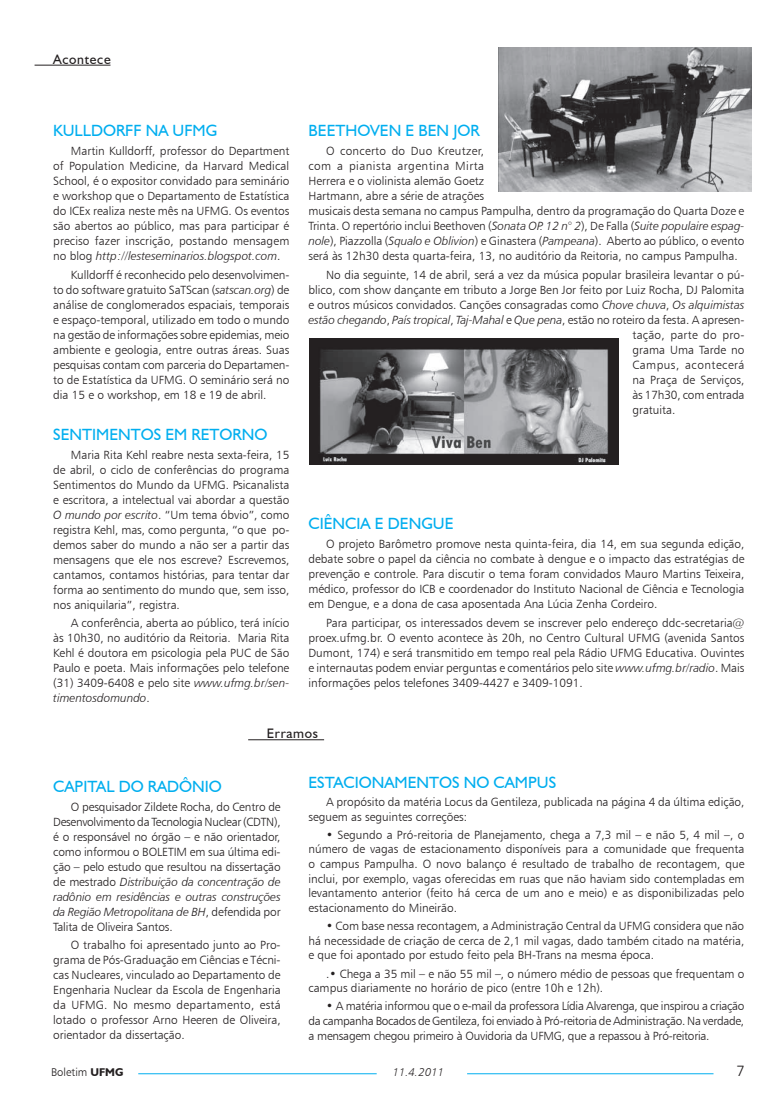
<style>
.page{position:relative;width:780px;height:1099px;background:#fff}
.page>*{position:absolute;margin:0;border:0;box-sizing:border-box;transform-origin:0 0}
.t1{font:16.25px "Humanist 521 BT";color:#00aeef}
.t2{font:15px "Humanist 777 BT Light B";color:#231f20}
.t3{font:13.75px "Humanist 521 BT";letter-spacing:.05em;color:#231f20}
.t4{font:11.88px/15px "Humanist 777 BT Light B";color:#231f20;text-align:justify}
.t5{font:11.88px/15px "Humanist 777 BT Light Italic B";letter-spacing:-.005em;color:#231f20;text-align:justify}
.t6{font:11.25px "Humanist 777 BT Light B";color:#231f20}
.t7{font:11.25px "Humanist 777 BT Light Italic B";letter-spacing:.015em;color:#231f20}
.s1{font-family:"Humanist 777 BT Light B"}
.s2{font-family:"Humanist 777 BT Light Italic B"}
.s3{font-family:"Humanist 521 BT";font-weight:700}
</style>
<div class="page">
<hr style="left:467px;top:1073px;width:246px;height:1px;background:#00aeef">
<hr style="left:138px;top:1073px;width:238px;height:1px;background:#00aeef">
<hr style="left:35px;top:65px;width:75px;height:1px;background:#231f20">
<hr style="left:248px;top:739px;width:76px;height:1px;background:#231f20">
<img style="left:498px;top:48px;width:253px;height:143px">
<img style="left:310px;top:339px;width:308px;height:125px">
<p class="t3" style="left:53px;top:51px;width:59px">Acontece</p>
<h1 class="t1" style="left:53px;top:121px;width:166px">KULLDORFF NA UFMG</h1>
<p class="t4" style="left:53px;top:143px;width:238px;text-indent:18px">Martin Kulldorff, professor do Department of Population Medicine, da Harvard Medical School, é o expositor convidado para seminário e workshop que o Departamento de Estatística do ICEx realiza neste mês na UFMG. Os eventos são abertos ao público, mas para participar é preciso fazer inscrição, postando mensagem</p>
<p class="t5" style="left:53px;top:248px;width:229px"><span class="s1">no blog</span> http://lesteseminarios.blogspot.com<span class="s1">.</span></p>
<p class="t4" style="left:53px;top:267px;width:238px;text-indent:18px">Kulldorff é reconhecido pelo desenvolvimen&shy;to do software gratuito SaTScan (<span class="s2">satscan.org</span>) de análise de conglomerados espaciais, temporais e espaço-temporal, utilizado em todo o mundo na gestão de informações sobre epidemias, meio ambiente e geologia, entre outras áreas. Suas pesquisas contam com parceria do Departamen&shy;to de Estatística da UFMG. O seminário será no dia 15 e o workshop, em 18 e 19 de abril.</p>
<h1 class="t1" style="left:53px;top:424px;width:216px">SENTIMENTOS EM RETORNO</h1>
<p class="t4" style="left:53px;top:447px;width:238px;text-indent:18px">Maria Rita Kehl reabre nesta sexta-feira, 15 de abril, o ciclo de conferências do programa Sentimentos do Mundo da UFMG. Psicanalista e escritora, a intelectual vai abordar a questão <span class="s2">O mundo por escrito</span>. “Um tema óbvio”, como registra Kehl, mas, como pergunta, “o que po&shy;demos saber do mundo a não ser a partir das mensagens que ele nos escreve? Escrevemos, cantamos, contamos histórias, para tentar dar forma ao sentimento do mundo que, sem isso, nos aniquilaria”, registra.</p>
<p class="t4" style="left:53px;top:615px;width:238px;text-indent:18px">A conferência, aberta ao público, terá início às 10h30, no auditório da Reitoria. Maria Rita Kehl é doutora em psicologia pela PUC de São Paulo e poeta. Mais informações pelo telefone (31) 3409-6408 e pelo site <span class="s2">www.ufmg.br/sen-</span></p>
<p class="t5" style="left:53px;top:690px;width:98px">timentosdomundo<span class="s1">.</span></p>
<h1 class="t1" style="left:308px;top:121px;width:173px">BEETHOVEN E BEN JOR</h1>
<p class="t4" style="left:308px;top:143px;width:437px;text-align:left;text-indent:18px">O concerto do Duo Kreutzer,<br>com a pianista argentina Mirta<br>Herrera e o violinista alemão Goetz<br>Hartmann, abre a série de atrações<br>musicais desta semana no campus Pampulha, dentro da programação do Quarta Doze e Trinta. O repertório inclui Beethoven (<span class="s2">Sonata OP. 12 n° 2</span>), De Falla (<span class="s2">Suite populaire espag&shy;nole</span>), Piazzolla (<span class="s2">Squalo e Oblivion</span>) e Ginastera (<span class="s2">Pampeana</span>). Aberto ao público, o evento será às 12h30 desta quarta-feira, 13, no auditório da Reitoria, no campus Pampulha.</p>
<p class="t4" style="left:308px;top:267px;width:437px;text-indent:18px">No dia seguinte, 14 de abril, será a vez da música popular brasileira levantar o pú&shy;blico, com show dançante em tributo a Jorge Ben Jor feito por Luiz Rocha, DJ Palomita e outros músicos convidados. Canções consagradas como <span class="s2">Chove chuva</span>, <span class="s2">Os alquimistas</span></p>
<p class="t5" style="left:308px;top:312px;width:437px">estão chegando<span class="s1">,</span> País tropical<span class="s1">,</span> Taj-Mahal <span class="s1">e</span> Que pena<span class="s1">, estão no roteiro da festa. A apresen-</span></p>
<p class="t4" style="left:632px;top:327px;width:114px">tação, parte do pro&shy;grama Uma Tarde no Campus, acontecerá na Praça de Serviços, às 17h30, com entrada gratuita.</p>
<h1 class="t1" style="left:308px;top:514px;width:146px">CIÊNCIA E DENGUE</h1>
<p class="t4" style="left:308px;top:536px;width:437px;text-indent:18px">O projeto Barômetro promove nesta quinta-feira, dia 14, em sua segunda edição, debate sobre o papel da ciência no combate à dengue e o impacto das estratégias de prevenção e controle. Para discutir o tema foram convidados Mauro Martins Teixeira, médico, professor do ICB e coordenador do Instituto Nacional de Ciência e Tecnologia em Dengue, e a dona de casa aposentada Ana Lúcia Zenha Cordeiro.</p>
<p class="t4" style="left:308px;top:614px;width:437px;text-indent:18px">Para participar, os interessados devem se inscrever pelo endereço ddc-secretaria@ proex.ufmg.br. O evento acontece às 20h, no Centro Cultural UFMG (avenida Santos Dumont, 174) e será transmitido em tempo real pela Rádio UFMG Educativa. Ouvintes e internautas podem enviar perguntas e comentários pelo site <span class="s2">www.ufmg.br/radio</span>. Mais informações pelos telefones 3409-4427 e 3409-1091.</p>
<p class="t3" style="left:267px;top:725px;width:53px">Erramos</p>
<h1 class="t1" style="left:53px;top:776px;width:170px">CAPITAL DO RADÔNIO</h1>
<p class="t4" style="left:53px;top:799px;width:229px;text-indent:18px">O pesquisador Zildete Rocha, do Centro de Desenvolvimento da Tecnologia Nuclear (CDTN), é o responsável no órgão – e não orientador, como informou o BOLETIM em sua última edi&shy;ção – pelo estudo que resultou na dissertação</p>
<p class="t5" style="left:53px;top:874px;width:229px"><span class="s1">de mestrado</span> Distribuição da concentração de radônio em residências e outras construções da Região Metropolitana de BH<span class="s1">, defendida por</span></p>
<p class="t4" style="left:71px;top:917px;width:211px;line-height:18.5px;text-indent:-18px">Talita de Oliveira Santos.<br>O trabalho foi apresentado junto ao Pro-</p>
<p class="t4" style="left:53px;top:952px;width:229px">grama de Pós-Graduação em Ciências e Técni&shy;cas Nucleares, vinculado ao Departamento de Engenharia Nuclear da Escola de Engenharia da UFMG. No mesmo departamento, está lotado o professor Arno Heeren de Oliveira, orientador da dissertação.</p>
<h1 class="t1" style="left:308px;top:772px;width:249px">ESTACIONAMENTOS NO CAMPUS</h1>
<p class="t4" style="left:308px;top:794px;width:437px;line-height:14.6px;text-indent:18px">A propósito da matéria Locus da Gentileza, publicada na página 4 da última edição, seguem as seguintes correções:</p>
<p class="t4" style="left:308px;top:827px;width:437px;line-height:14.6px;text-indent:18px">• Segundo a Pró-reitoria de Planejamento, chega a 7,3 mil – e não 5, 4 mil –, o número de vagas de estacionamento disponíveis para a comunidade que frequenta o campus Pampulha. O novo balanço é resultado de trabalho de recontagem, que inclui, por exemplo, vagas oferecidas em ruas que não haviam sido contempladas em levantamento anterior (feito há cerca de um ano e meio) e as disponibilizadas pelo estacionamento do Mineirão.</p>
<p class="t4" style="left:308px;top:918px;width:437px;line-height:14.6px;text-indent:18px">• Com base nessa recontagem, a Administração Central da UFMG considera que não há necessidade de criação de cerca de 2,1 mil vagas, dado também citado na matéria, e que foi apontado por estudo feito pela BH-Trans na mesma época.</p>
<p class="t4" style="left:308px;top:966px;width:437px;line-height:14.6px;text-indent:18px">.• Chega a 35 mil – e não 55 mil –, o número médio de pessoas que frequentam o campus diariamente no horário de pico (entre 10h e 12h).</p>
<p class="t4" style="left:308px;top:998px;width:437px;line-height:14.6px;text-indent:18px">• A matéria informou que o e-mail da professora Lídia Alvarenga, que inspirou a criação da campanha Bocados de Gentileza, foi enviado à Pró-reitoria de Administração. Na verdade, a mensagem chegou primeiro à Ouvidoria da UFMG, que a repassou à Pró-reitoria.</p>
<p class="t6" style="left:51px;top:1064px;width:74px">Boletim <span class="s3">UFMG</span></p>
<p class="t7" style="left:393px;top:1065px;width:53px">11.4.2011</p>
<p class="t2" style="left:736px;top:1061px;width:10px">7</p>
</div>
